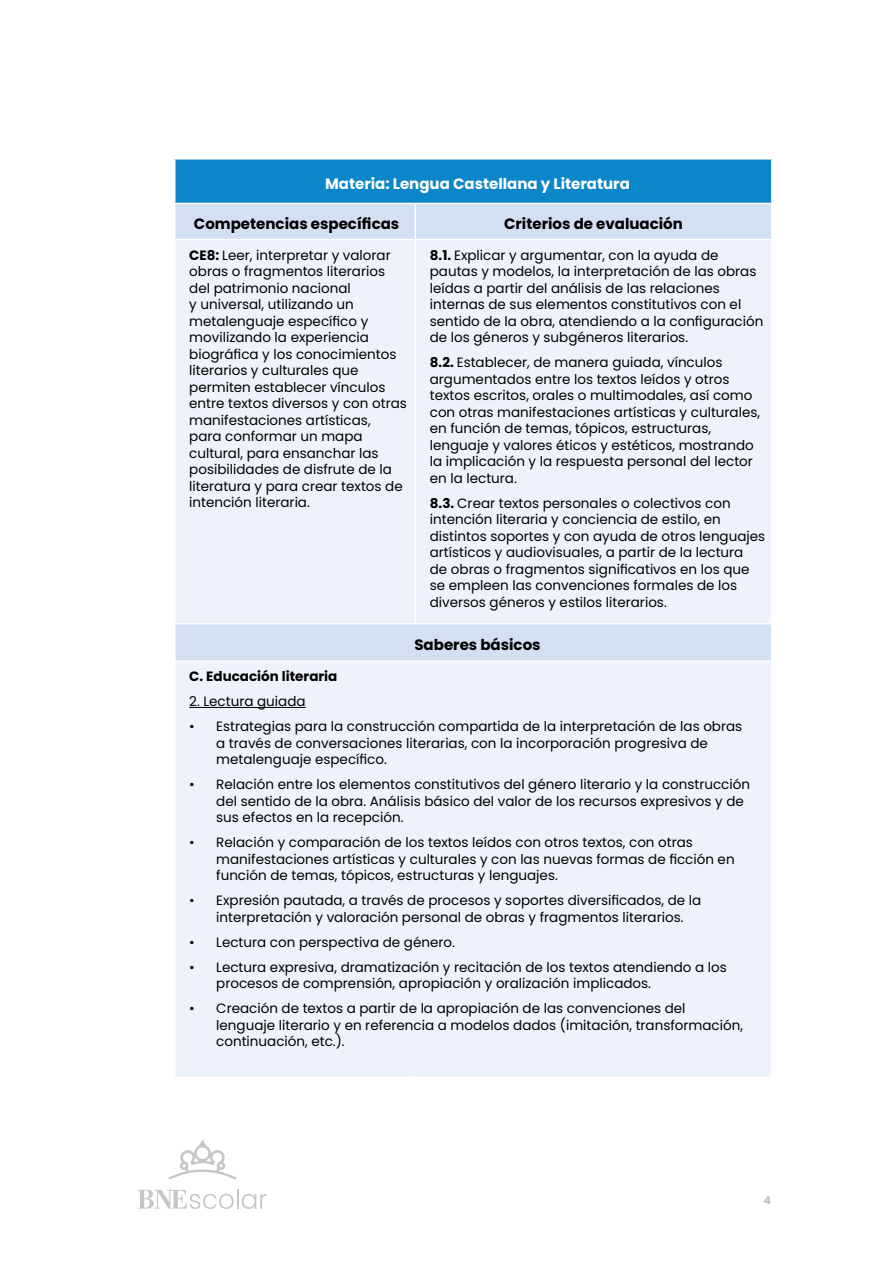
<style>
.page{position:relative;width:893px;height:1263px;background:#fff}
.page>*{position:absolute;margin:0;border:0;box-sizing:border-box;transform-origin:0 0}
.t1{font:700 15px "Poppins";color:#000}
.t2{font:700 15px "Poppins";color:#fff}
.t3{font:13.5px/16.5px "Poppins";color:#000}
.t4{font:700 13.5px "Poppins";color:#000}
.t5{font:700 10.5px "Poppins";color:#bcbcbc}
.s1{font-weight:700}
</style>
<div class="page">
<svg style="left:137px;top:1190px;width:97px;height:19px"></svg>
<hr style="left:237px;top:1189px;width:2px;height:20px;background:#c7c6c5">
<svg style="left:242px;top:1194px;width:25px;height:15px"></svg>
<svg style="left:168px;top:1140px;width:69px;height:40px"></svg>
<div style="left:175px;top:159px;width:597px;height:44px;background:#0b86c8"></div>
<div style="left:175px;top:204px;width:596px;height:35px;background:#d3dff3"></div>
<div style="left:175px;top:240px;width:596px;height:837px;background:#eef2fb"></div>
<hr style="left:174px;top:158px;width:241px;height:2px;background:#fff">
<hr style="left:415px;top:158px;width:357px;height:2px;background:#fff">
<hr style="left:771px;top:160px;width:1px;height:43px;background:#fff">
<hr style="left:415px;top:204px;width:1px;height:35px;background:#fff">
<hr style="left:415px;top:240px;width:1px;height:383px;background:#fff">
<hr style="left:175px;top:623px;width:240px;height:1px;background:#fff">
<hr style="left:415px;top:623px;width:356px;height:1px;background:#fff">
<hr style="left:174px;top:660px;width:241px;height:2px;background:#fff">
<hr style="left:415px;top:660px;width:357px;height:2px;background:#fff">
<hr style="left:189px;top:707px;width:117px;height:1px;background:#000">
<p class="t2" style="left:325px;top:175px;width:306px">Materia: Lengua Castellana y Literatura</p>
<p class="t1" style="left:194px;top:215px;width:207px">Competencias específicas</p>
<p class="t1" style="left:504px;top:215px;width:180px">Criterios de evaluación</p>
<p class="t3" style="left:189px;top:247px;width:219px"><span class="s1">CE8:</span> Leer, interpretar y valorar obras o fragmentos literarios del patrimonio nacional<br>y universal, utilizando un metalenguaje específico y movilizando la experiencia biográfica y los conocimientos literarios y culturales que permiten establecer vínculos entre textos diversos y con otras manifestaciones artísticas,<br>para conformar un mapa cultural, para ensanchar las posibilidades de disfrute de la literatura y para crear textos de intención literaria.</p>
<p class="t3" style="left:430px;top:247px;width:335px"><span class="s1">8.1.</span> Explicar y argumentar, con la ayuda de pautas y modelos, la interpretación de las obras leídas a partir del análisis de las relaciones internas de sus elementos constitutivos con el sentido de la obra, atendiendo a la configuración de los géneros y subgéneros literarios.</p>
<p class="t3" style="left:430px;top:354px;width:332px"><span class="s1">8.2.</span> Establecer, de manera guiada, vínculos argumentados entre los textos leídos y otros textos escritos, orales o multimodales, así como con otras manifestaciones artísticas y culturales, en función de temas, tópicos, estructuras, lenguaje y valores éticos y estéticos, mostrando la implicación y la respuesta personal del lector en la lectura.</p>
<p class="t3" style="left:430px;top:495px;width:337px"><span class="s1">8.3.</span> Crear textos personales o colectivos con intención literaria y conciencia de estilo, en distintos soportes y con ayuda de otros lenguajes artísticos y audiovisuales, a partir de la lectura<br>de obras o fragmentos significativos en los que se empleen las convenciones formales de los diversos géneros y estilos literarios.</p>
<p class="t1" style="left:414px;top:636px;width:128px">Saberes básicos</p>
<p class="t4" style="left:189px;top:669px;width:150px">C. Educación literaria</p>
<p class="t3" style="left:189px;top:693px;width:118px">2. Lectura guiada</p>
<p class="t3" style="left:216px;top:718px;width:528px;text-indent:-27px">• Estrategias para la construcción compartida de la interpretación de las obras a través de conversaciones literarias, con la incorporación progresiva de metalenguaje específico.</p>
<p class="t3" style="left:216px;top:776px;width:535px;text-indent:-27px">• Relación entre los elementos constitutivos del género literario y la construcción del sentido de la obra. Análisis básico del valor de los recursos expresivos y de sus efectos en la recepción.</p>
<p class="t3" style="left:216px;top:834px;width:520px;text-indent:-27px">• Relación y comparación de los textos leídos con otros textos, con otras manifestaciones artísticas y culturales y con las nuevas formas de ficción en función de temas, tópicos, estructuras y lenguajes.</p>
<p class="t3" style="left:216px;top:892px;width:486px;text-indent:-27px">• Expresión pautada, a través de procesos y soportes diversificados, de la interpretación y valoración personal de obras y fragmentos literarios.</p>
<p class="t3" style="left:189px;top:934px;width:267px">• Lectura con perspectiva de género.</p>
<p class="t3" style="left:216px;top:959px;width:512px;text-indent:-27px">• Lectura expresiva, dramatización y recitación de los textos atendiendo a los procesos de comprensión, apropiación y oralización implicados.</p>
<p class="t3" style="left:216px;top:1000px;width:528px;text-indent:-27px">• Creación de textos a partir de la apropiación de las convenciones del lenguaje literario y en referencia a modelos dados (imitación, transformación, continuación, etc.).</p>
<p class="t5" style="left:764px;top:1194px;width:9px">4</p>
</div>
